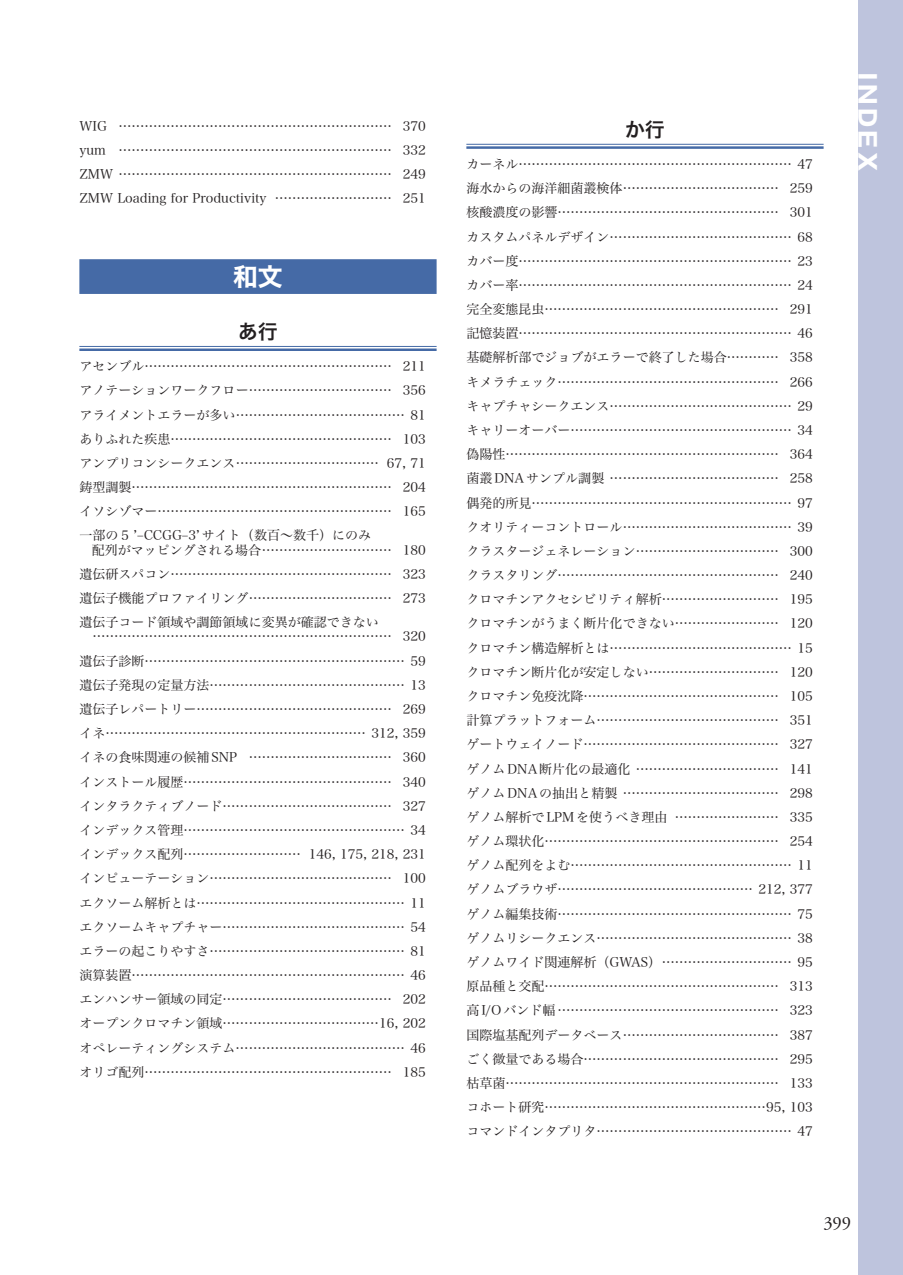
<style>
.page{position:relative;width:903px;height:1275px;background:#fff}
.page>*{position:absolute;margin:0;border:0;box-sizing:border-box;transform-origin:0 0}
.t1{font:24.85px "Hira Kaku Std W7";color:#fff}
.t2{font:700 23.62px "Gothic MB101 Pro";letter-spacing:.14em;color:#fff}
.t3{font:19.78px "Hira Kaku Std W6";color:#231f20}
.t4{font:18.55px "Adobe Garamond Pro";color:#231f20}
.t5{font:12.95px/24.2px "Hira Min Pro W3";color:#231f20;text-align:justify}
</style>
<div class="page">
<div style="left:858px;top:0;width:45px;height:1275px;background:#bec4dd"></div>
<div style="left:79px;top:259px;width:358px;height:35px;background:#456aa6"></div>
<hr style="left:79px;top:346px;width:358px;height:1px;background:#456aa6">
<hr style="left:79px;top:348px;width:358px;height:3px;background:#456aa6">
<hr style="left:466px;top:144px;width:357px;height:1px;background:#456aa6">
<hr style="left:466px;top:146px;width:357px;height:3px;background:#456aa6">
<p class="t5" style="left:79px;top:112px;width:348px">WIG… ……………………………………………………… 370 yum… ……………………………………………………… 332<br>ZMW………………………………………………………… 249<br>ZMW Loading for Productivity… ……………………… 251</p>
<h1 class="t1" style="left:233px;top:257px;width:51px">和文</h1>
<h3 class="t3" style="left:238px;top:316px;width:41px">あ行</h3>
<p class="t5" style="left:79px;top:353px;width:348px">アセンブル………………………………………………… 211アノテーションワークフロー…………………………… 356アライメントエラーが多い………………………………… 81ありふれた疾患…………………………………………… 103アンプリコンシークエンス…………………………… 67, 71鋳型調製…………………………………………………… 204イソシゾマー……………………………………………… 165一部の５’-CCGG-3’サイト（数百〜数千）にのみ</p>
<p class="t5" style="left:79px;top:537px;width:348px;text-indent:12px">配列がマッピングされる場合…………………………… 180遺伝研スパコン…………………………………………… 323遺伝子機能プロファイリング…………………………… 273遺伝子コード領域や調節領域に変異が確認できない</p>
<p class="t5" style="left:79px;top:623px;width:348px;text-indent:12px">……………………………………………………………… 320遺伝子診断…………………………………………………… 59遺伝子発現の定量方法……………………………………… 13遺伝子レパートリー……………………………………… 269イネ…………………………………………………… 312, 359イネの食味関連の候補SNP… …………………………… 360インストール履歴………………………………………… 340インタラクティブノード………………………………… 327インデックス管理…………………………………………… 34インデックス配列……………………… 146, 175, 218, 231インピューテーション…………………………………… 100エクソーム解析とは………………………………………… 11エクソームキャプチャー…………………………………… 54エラーの起こりやすさ……………………………………… 81演算装置……………………………………………………… 46エンハンサー領域の同定………………………………… 202オープンクロマチン領域………………………………16, 202オペレーティングシステム………………………………… 46オリゴ配列………………………………………………… 185</p>
<h3 class="t3" style="left:625px;top:114px;width:41px">か行</h3>
<p class="t5" style="left:466px;top:151px;width:348px">カーネル……………………………………………………… 47海水からの海洋細菌叢検体……………………………… 259核酸濃度の影響…………………………………………… 301カスタムパネルデザイン…………………………………… 68カバー度……………………………………………………… 23カバー率……………………………………………………… 24完全変態昆虫……………………………………………… 291記憶装置……………………………………………………… 46基礎解析部でジョブがエラーで終了した場合………… 358キメラチェック…………………………………………… 266キャプチャシークエンス…………………………………… 29キャリーオーバー…………………………………………… 34偽陽性……………………………………………………… 364菌叢DNAサンプル調製…………………………………… 258偶発的所見…………………………………………………… 97クオリティーコントロール………………………………… 39クラスタージェネレーション…………………………… 300クラスタリング…………………………………………… 240クロマチンアクセシビリティ解析……………………… 195クロマチンがうまく断片化できない…………………… 120クロマチン構造解析とは…………………………………… 15クロマチン断片化が安定しない………………………… 120クロマチン免疫沈降……………………………………… 105計算プラットフォーム…………………………………… 351ゲートウェイノード……………………………………… 327ゲノムDNA断片化の最適化……………………………… 141ゲノムDNAの抽出と精製………………………………… 298ゲノム解析でLPMを使うべき理由… …………………… 335ゲノム環状化……………………………………………… 254ゲノム配列をよむ…………………………………………… 11ゲノムブラウザ……………………………………… 212, 377ゲノム編集技術……………………………………………… 75ゲノムリシークエンス……………………………………… 38ゲノムワイド関連解析（GWAS）… ………………………… 95原品種と交配……………………………………………… 313高I/Oバンド幅……………………………………………… 323国際塩基配列データベース……………………………… 387ごく微量である場合……………………………………… 295枯草菌……………………………………………………… 133コホート研究……………………………………………95, 103コマンドインタプリタ……………………………………… 47</p>
<h2 class="t2" style="left:887px;top:72px;width:100px;rotate:90deg">INDEX</h2>
<h3 class="t4" style="left:823px;top:1212px;width:29px">399</h3>
</div>
